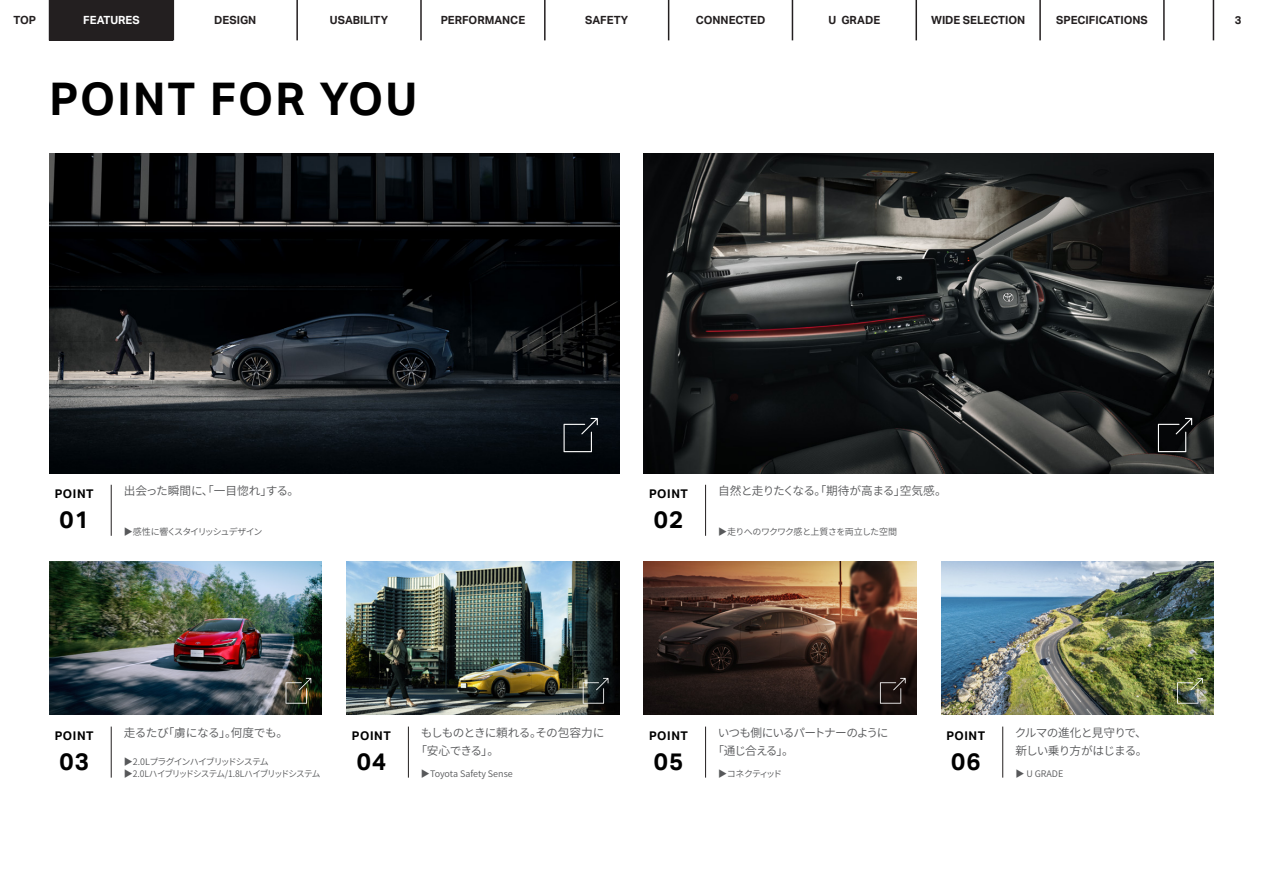
<style>
.page{position:relative;width:1263px;height:893px;background:#fff}
.page>*{position:absolute;margin:0;border:0;box-sizing:border-box;transform-origin:0 0}
.t1{font:700 45px "Aktiv Grotesk";letter-spacing:.05em;color:#000}
.t2{font:700 24px "Aktiv Grotesk";letter-spacing:.05em;color:#000}
.t3{font:700 12px "Aktiv Grotesk";letter-spacing:.05em;color:#000}
.t4{font:600 11.7px/18px "Noto Sans CJ Kjp";letter-spacing:-.06em;color:#57585a}
.t5{font:600 11.7px/18px "Noto Sans CJ Kjp";letter-spacing:-.09em;color:#57585a}
.t6{font:600 11.7px "Noto Sans CJ Kjp";letter-spacing:-.03em;color:#57585a}
.t7{font:600 11.7px "Noto Sans CJ Kjp";letter-spacing:-.005em;color:#57585a}
.t8{font:600 11.7px "Noto Sans CJ Kjp";letter-spacing:-.035em;color:#57585a}
.t9{font:700 11.25px "Aktiv Grotesk";color:#231f20}
.t10{font:700 11.25px "Aktiv Grotesk";color:#fff}
.t11{font:600 9px/12px "Noto Sans CJ Kjp";letter-spacing:-.115em;color:#57585a}
.t12{font:600 9px "Noto Sans CJ Kjp";letter-spacing:-.065em;color:#57585a}
.t13{font:600 9px "Noto Sans CJ Kjp";color:#57585a}
.t14{font:600 9px "Noto Sans CJ Kjp";letter-spacing:-.145em;color:#57585a}
.t15{font:600 9px "Noto Sans CJ Kjp";letter-spacing:-.085em;color:#57585a}
</style>
<div class="page">
<img style="left:50px;top:153px;width:569px;height:320px">
<img style="left:644px;top:153px;width:569px;height:320px">
<img style="left:50px;top:561px;width:272px;height:153px">
<img style="left:347px;top:561px;width:272px;height:153px">
<img style="left:644px;top:561px;width:272px;height:153px">
<img style="left:941px;top:561px;width:272px;height:153px">
<hr style="left:111px;top:485px;width:1px;height:51px;background:#231f20">
<hr style="left:111px;top:727px;width:1px;height:51px;background:#231f20">
<hr style="left:408px;top:727px;width:1px;height:51px;background:#231f20">
<hr style="left:705px;top:727px;width:1px;height:51px;background:#231f20">
<hr style="left:1002px;top:727px;width:1px;height:51px;background:#231f20">
<hr style="left:705px;top:485px;width:1px;height:51px;background:#231f20">
<svg style="left:563px;top:418px;width:35px;height:34px"></svg>
<svg style="left:1158px;top:418px;width:34px;height:34px"></svg>
<svg style="left:1177px;top:678px;width:26px;height:26px"></svg>
<svg style="left:583px;top:678px;width:25px;height:26px"></svg>
<svg style="left:880px;top:678px;width:26px;height:26px"></svg>
<svg style="left:286px;top:678px;width:25px;height:26px"></svg>
<hr style="left:1163px;top:0;width:2px;height:40px;background:#231f20">
<hr style="left:1039px;top:0;width:2px;height:40px;background:#231f20">
<hr style="left:915px;top:0;width:2px;height:40px;background:#231f20">
<hr style="left:792px;top:0;width:1px;height:40px;background:#231f20">
<hr style="left:668px;top:0;width:1px;height:40px;background:#231f20">
<hr style="left:544px;top:0;width:2px;height:40px;background:#231f20">
<hr style="left:296px;top:0;width:2px;height:40px;background:#231f20">
<hr style="left:1213px;top:0;width:1px;height:40px;background:#231f20">
<hr style="left:49px;top:0;width:1px;height:40px;background:#231f20">
<hr style="left:420px;top:0;width:2px;height:40px;background:#231f20">
<hr style="left:173px;top:0;width:1px;height:40px;background:#231f20">
<div style="left:50px;top:0;width:123px;height:40px;background:#231f20"></div>
<p class="t9" style="left:13px;top:14px;width:24px">TOP</p>
<p class="t10" style="left:83px;top:14px;width:58px">FEATURES</p>
<p class="t9" style="left:214px;top:14px;width:44px">DESIGN</p>
<p class="t9" style="left:330px;top:14px;width:60px">USABILITY</p>
<p class="t9" style="left:441px;top:14px;width:86px">PERFORMANCE</p>
<p class="t9" style="left:585px;top:14px;width:45px">SAFETY</p>
<p class="t9" style="left:696px;top:14px;width:71px">CONNECTED</p>
<p class="t9" style="left:829px;top:14px;width:53px">U GRADE</p>
<p class="t9" style="left:931px;top:14px;width:96px">WIDE SELECTION</p>
<p class="t9" style="left:1056px;top:14px;width:93px">SPECIFICATIONS</p>
<p class="t9" style="left:1235px;top:14px;width:8px">3</p>
<h1 class="t1" style="left:50px;top:73px;width:369px">POINT FOR YOU</h1>
<p class="t3" style="left:55px;top:487px;width:40px">POINT</p>
<p class="t7" style="left:124px;top:484px;width:177px">出会った瞬間に、「一目惚れ」する。</p>
<p class="t3" style="left:649px;top:487px;width:40px">POINT</p>
<p class="t6" style="left:718px;top:484px;width:230px">自然と走りたくなる。「期待が高まる」空気感。</p>
<h2 class="t2" style="left:59px;top:505px;width:31px">01</h2>
<p class="t11" style="left:124px;top:526px;width:140px">▶感性に響くスタイリッシュデザイン</p>
<h2 class="t2" style="left:654px;top:505px;width:31px">02</h2>
<p class="t12" style="left:718px;top:526px;width:180px">▶︎走りへのワクワク感と上質さを両立した空間</p>
<p class="t8" style="left:124px;top:726px;width:166px">走るたび「虜になる」。何度でも。</p>
<p class="t4" style="left:415px;top:724px;width:191px;text-indent:6px">もしものときに頼れる。その包容力に「安心できる」。</p>
<p class="t5" style="left:712px;top:724px;width:177px;text-indent:5px">いつも側にいるパートナーのように「通じ合える」。</p>
<p class="t4" style="left:1015px;top:724px;width:134px">クルマの進化と見守りで、新しい乗り方がはじまる。</p>
<p class="t3" style="left:55px;top:729px;width:40px">POINT</p>
<p class="t3" style="left:352px;top:729px;width:40px">POINT</p>
<p class="t3" style="left:649px;top:729px;width:40px">POINT</p>
<p class="t3" style="left:946px;top:729px;width:40px">POINT</p>
<h2 class="t2" style="left:59px;top:747px;width:31px">03</h2>
<h2 class="t2" style="left:357px;top:747px;width:31px">04</h2>
<h2 class="t2" style="left:654px;top:747px;width:31px">05</h2>
<h2 class="t2" style="left:951px;top:747px;width:31px">06</h2>
<p class="t11" style="left:124px;top:755px;width:198px">▶︎2.0Lプラグインハイブリッドシステム<br>▶2.0Lハイブリッドシステム/1.8Lハイブリッドシステム</p>
<p class="t13" style="left:421px;top:768px;width:93px">▶︎ Toyota Safety Sense</p>
<p class="t14" style="left:718px;top:768px;width:65px">▶︎ コネクティッド</p>
<p class="t15" style="left:1015px;top:768px;width:50px">▶ U GRADE</p>
</div>
